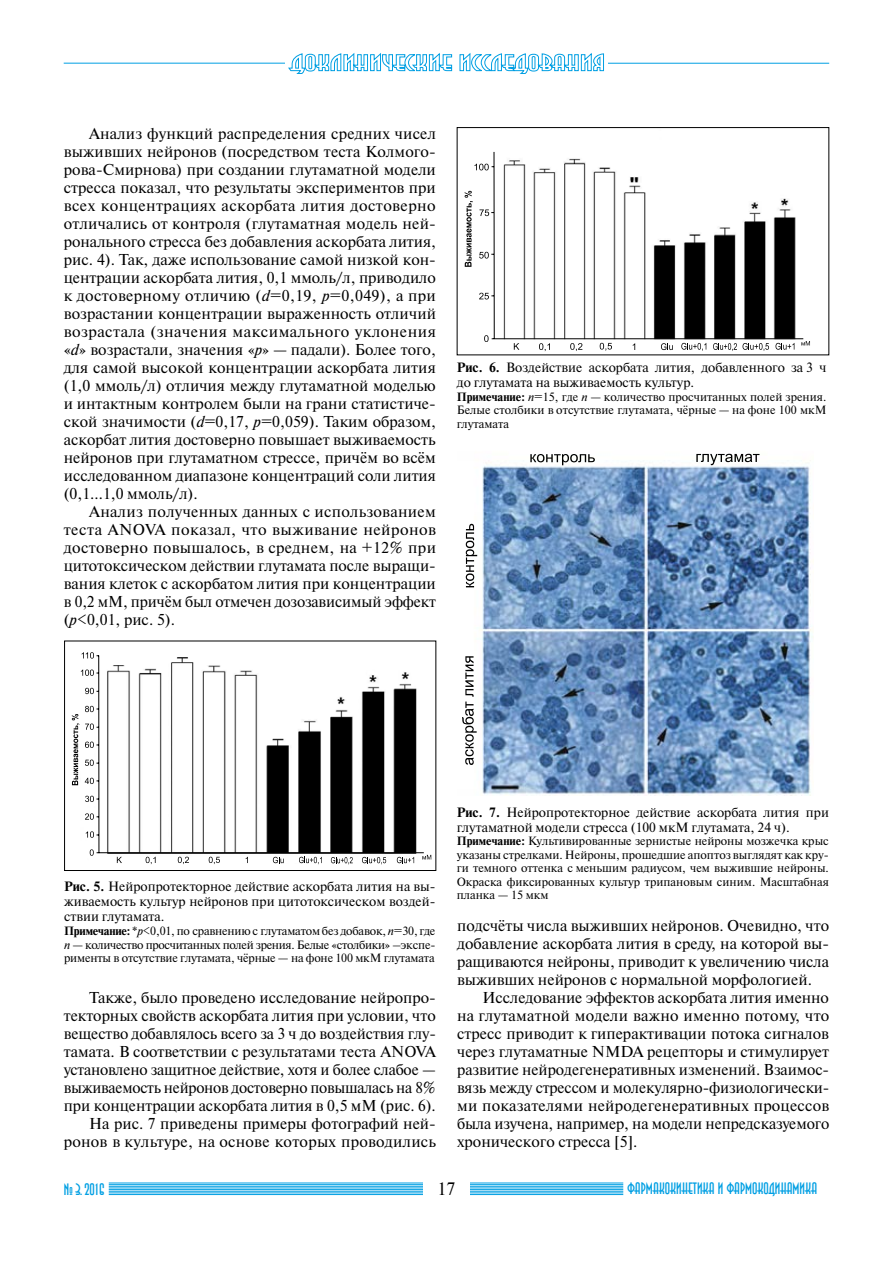
<style>
.page{position:relative;width:893px;height:1263px;background:#fff}
.page>*{position:absolute;margin:0;border:0;box-sizing:border-box;transform-origin:0 0}
.t1{font:18px "Newton C";color:#000}
.t2{font:16.5px "Anna C";color:#009fe3}
.t3{font:16.5px "Anna CTT";color:#009fe3}
.t4{font:15.75px/18px "Newton C";color:#000;text-align:justify}
.t5{font:13.5px/15px "Newton C";color:#000}
.t6{font:12px/13.5px "Newton C";color:#000;text-align:justify}
.s1{font-style:italic}
.s2{font-weight:700}
</style>
<div class="page">
<hr style="left:64px;top:63px;width:253px;height:1px;background:#009fe3">
<hr style="left:576px;top:63px;width:253px;height:1px;background:#009fe3">
<hr style="left:109px;top:1182px;width:514px;height:1px;background:#009fe3">
<hr style="left:109px;top:1184px;width:514px;height:1px;background:#009fe3">
<hr style="left:109px;top:1186px;width:514px;height:1px;background:#009fe3">
<hr style="left:109px;top:1187px;width:514px;height:1px;background:#009fe3">
<hr style="left:109px;top:1189px;width:514px;height:1px;background:#009fe3">
<hr style="left:109px;top:1191px;width:514px;height:1px;background:#009fe3">
<hr style="left:109px;top:1192px;width:514px;height:1px;background:#009fe3">
<hr style="left:109px;top:1194px;width:514px;height:1px;background:#009fe3">
<div style="left:423px;top:1181px;width:46px;height:15px;background:#fff"></div>
<svg style="left:287px;top:53px;width:317px;height:21px"></svg>
<img style="left:71px;top:653px;width:361px;height:210px">
<hr style="left:98px;top:655px;width:1px;height:198px;background:#000">
<hr style="left:97px;top:852px;width:327px;height:1px;background:#000">
<svg style="left:82px;top:652px;width:17px;height:7px"></svg>
<svg style="left:81px;top:669px;width:18px;height:7px"></svg>
<svg style="left:85px;top:688px;width:14px;height:6px"></svg>
<svg style="left:85px;top:706px;width:14px;height:6px"></svg>
<svg style="left:85px;top:723px;width:14px;height:7px"></svg>
<svg style="left:85px;top:741px;width:14px;height:7px"></svg>
<svg style="left:85px;top:759px;width:14px;height:7px"></svg>
<svg style="left:85px;top:778px;width:14px;height:6px"></svg>
<svg style="left:85px;top:796px;width:14px;height:6px"></svg>
<svg style="left:85px;top:813px;width:14px;height:7px"></svg>
<svg style="left:86px;top:831px;width:13px;height:7px"></svg>
<svg style="left:90px;top:849px;width:4px;height:7px"></svg>
<svg style="left:117px;top:857px;width:5px;height:6px"></svg>
<svg style="left:146px;top:857px;width:10px;height:7px"></svg>
<svg style="left:178px;top:857px;width:11px;height:7px"></svg>
<svg style="left:209px;top:857px;width:11px;height:7px"></svg>
<svg style="left:246px;top:857px;width:2px;height:6px"></svg>
<svg style="left:273px;top:857px;width:11px;height:6px"></svg>
<svg style="left:299px;top:857px;width:23px;height:7px"></svg>
<svg style="left:331px;top:857px;width:22px;height:7px"></svg>
<svg style="left:362px;top:857px;width:24px;height:7px"></svg>
<svg style="left:397px;top:857px;width:17px;height:6px"></svg>
<svg style="left:72px;top:714px;width:7px;height:71px"></svg>
<svg style="left:422px;top:855px;width:9px;height:4px"></svg>
<div style="left:64px;top:641px;width:372px;height:230px;border:1px solid #000"></div>
<img style="left:469px;top:152px;width:341px;height:196px">
<hr style="left:494px;top:152px;width:1px;height:187px;background:#000">
<hr style="left:492px;top:338px;width:311px;height:1px;background:#000">
<svg style="left:474px;top:164px;width:20px;height:6px"></svg>
<svg style="left:479px;top:209px;width:15px;height:7px"></svg>
<svg style="left:479px;top:252px;width:15px;height:7px"></svg>
<svg style="left:479px;top:293px;width:15px;height:6px"></svg>
<svg style="left:484px;top:335px;width:5px;height:7px"></svg>
<svg style="left:514px;top:343px;width:5px;height:7px"></svg>
<svg style="left:539px;top:343px;width:11px;height:8px"></svg>
<svg style="left:570px;top:343px;width:12px;height:8px"></svg>
<svg style="left:600px;top:343px;width:12px;height:8px"></svg>
<svg style="left:633px;top:343px;width:2px;height:7px"></svg>
<svg style="left:661px;top:343px;width:12px;height:7px"></svg>
<svg style="left:681px;top:343px;width:25px;height:8px"></svg>
<svg style="left:713px;top:343px;width:56px;height:8px"></svg>
<svg style="left:775px;top:343px;width:19px;height:7px"></svg>
<svg style="left:465px;top:191px;width:8px;height:76px"></svg>
<svg style="left:801px;top:341px;width:9px;height:4px"></svg>
<div style="left:457px;top:127px;width:372px;height:228px;border:1px solid #000"></div>
<img style="left:465px;top:453px;width:347px;height:342px">
<svg style="left:530px;top:454px;width:65px;height:11px"></svg>
<svg style="left:696px;top:454px;width:63px;height:11px"></svg>
<svg style="left:466px;top:524px;width:11px;height:63px"></svg>
<svg style="left:462px;top:656px;width:15px;height:109px"></svg>
<p class="t4" style="left:64px;top:125px;width:374px;text-indent:26px">Анализ функций распределения средних чисел выживших нейронов (посредством теста Колмого&shy;рова-Смирнова) при создании глутаматной модели стресса показал, что результаты экспериментов при всех концентрациях аскорбата лития достоверно отличались от контроля (глутаматная модель ней&shy;ронального стресса без добавления аскорбата лития, рис. 4). Так, даже использование самой низкой кон&shy;центрации аскорбата лития, 0,1 ммоль/л, приводило к достоверному отличию (<span class="s1">d</span>=0,19, <span class="s1">p</span>=0,049), а при возрастании концентрации выраженность отличий возрастала (значения максимального уклонения «<span class="s1">d</span>» возрастали, значения «<span class="s1">p</span>» — падали). Более того, для самой высокой концентрации аскорбата лития (1,0 ммоль/л) отличия между глутаматной моделью и интактным контролем были на грани статистиче&shy;ской значимости (<span class="s1">d</span>=0,17, <span class="s1">p</span>=0,059). Таким образом, аскорбат лития достоверно повышает выживаемость нейронов при глутаматном стрессе, причём во всём исследованном диапазоне концентраций соли лития (0,1…1,0 ммоль/л).</p>
<p class="t4" style="left:64px;top:503px;width:374px;text-indent:26px">Анализ полученных данных с использованием теста ANOVA показал, что выживание нейронов достоверно повышалось, в среднем, на +12% при цитотоксическом действии глутамата после выращи&shy;вания клеток с аскорбатом лития при концентрации в 0,2 мМ, причём был отмечен дозозависимый эффект (<span class="s1">p</span>&lt;0,01, рис. 5).</p>
<p class="t5" style="left:457px;top:360px;width:371px"><span class="s2">Рис. 6.</span> Воздействие аскорбата лития, добавленного за 3 ч до глутамата на выживаемость культур.</p>
<p class="t6" style="left:457px;top:390px;width:371px"><span class="s2">Примечание:</span> <span class="s1">n</span>=15, где <span class="s1">n</span> — количество просчитанных полей зрения.<br>Белые столбики в отсутствие глутамата, чёрные — на фоне 100 мкМ глутамата</p>
<p class="t5" style="left:64px;top:879px;width:373px;text-align:justify"><span class="s2">Рис. 5.</span> Нейропротекторное действие аскорбата лития на вы&shy;живаемость культур нейронов при цитотоксическом воздей&shy;ствии глутамата.</p>
<p class="t6" style="left:64px;top:924px;width:373px"><span class="s2">Примечание:</span> *<span class="s1">p</span>&lt;0,01, по сравнению с глутаматом без добавок, <span class="s1">n</span>=30, где <span class="s1">n</span> — количество просчитанных полей зрения. Белые «столбики» –экспе&shy;рименты в отсутствие глутамата, чёрные — на фоне 100 мкМ глутамата</p>
<p class="t4" style="left:64px;top:989px;width:374px;text-align:right">Также, было проведено исследование нейропро&shy;текторных свойств аскорбата лития при условии, что вещество добавлялось всего за 3 ч до воздействия глу&shy;тамата. В соответствии с результатами теста ANOVA установлено защитное действие, хотя и более слабое — выживаемость нейронов достоверно повышалась на 8% при концентрации аскорбата лития в 0,5 мМ (рис. 6).<br>На рис. 7 приведены примеры фотографий ней&shy;ронов в культуре, на основе которых проводились</p>
<p class="t5" style="left:457px;top:805px;width:374px"><span class="s2">Рис. 7.</span> Нейропротекторное действие аскорбата лития при глутаматной модели стресса (100 мкМ глутамата, 24 ч).</p>
<p class="t6" style="left:457px;top:834px;width:374px"><span class="s2">Примечание:</span> Культивированные зернистые нейроны мозжечка крыс указаны стрелками. Нейроны, прошедшие апоптоз выглядят как кру&shy;ги темного оттенка с меньшим радиусом, чем выжившие нейроны.<br>Окраска фиксированных культур трипановым синим. Масштабная планка — 15 мкм</p>
<p class="t4" style="left:457px;top:917px;width:374px">подсчёты числа выживших нейронов. Очевидно, что добавление аскорбата лития в среду, на которой вы&shy;ращиваются нейроны, приводит к увеличению числа выживших нейронов с нормальной морфологией.</p>
<p class="t4" style="left:457px;top:989px;width:374px;text-indent:26px">Исследование эффектов аскорбата лития именно на глутаматной модели важно именно потому, что стресс приводит к гиперактивации потока сигналов через глутаматные NMDA рецепторы и стимулирует развитие нейродегенеративных изменений. Взаимос&shy;вязь между стрессом и молекулярно-физиологически&shy;ми показателями нейродегенеративных процессов была изучена, например, на модели непредсказуемого хронического стресса [5].</p>
<p class="t3" style="left:64px;top:1181px;width:42px">¹ 3. 2016</p>
<p class="t1" style="left:437px;top:1179px;width:19px">17</p>
<p class="t2" style="left:627px;top:1181px;width:191px">ФАРМАКОКИНЕТИКА и фармокодинамика</p>
</div>
